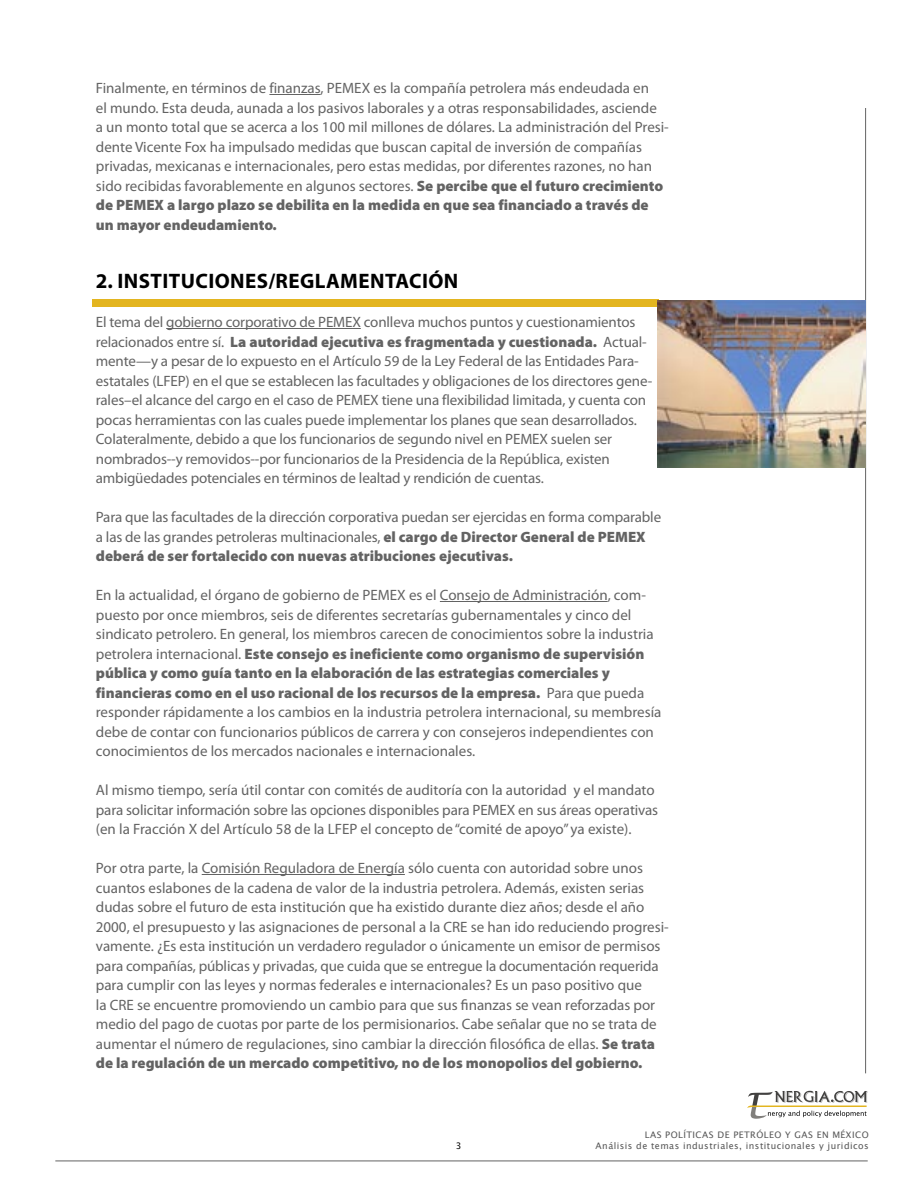
<style>
.page{position:relative;width:918px;height:1188px;background:#fff}
.page>*{position:absolute;margin:0;border:0;box-sizing:border-box;transform-origin:0 0}
.document_head01{font:700 21px "Myriad Pro";letter-spacing:.02em;color:#000}
.body_copy{font:15px/19.5px "Myriad Pro";color:#636363}
.t1{font:9px/10.8px "Lucida Grande";letter-spacing:.05em;color:#565656;text-align:right}
.t2{font:9px "Lucida Grande";color:#000}
.s1{font-weight:900}
</style>
<div class="page">
<svg style="left:747px;top:1091px;width:121px;height:28px"></svg>
<hr style="left:55px;top:1161px;width:813px;height:1px;background:#636363">
<hr style="left:865px;top:108px;width:1px;height:965px;background:#636363">
<hr style="left:269px;top:94px;width:52px;height:1px;background:#636363">
<hr style="left:166px;top:328px;width:195px;height:1px;background:#636363">
<hr style="left:440px;top:601px;width:168px;height:1px;background:#636363">
<hr style="left:202px;top:874px;width:203px;height:1px;background:#636363">
<div style="left:92px;top:300px;width:567px;height:7px;background:#e3b520"></div>
<img style="left:658px;top:300px;width:207px;height:167px">
<p class="body_copy" style="left:96px;top:79px;width:575px">Finalmente, en términos de finanzas, PEMEX es la compañía petrolera más endeudada en<br>el mundo. Esta deuda, aunada a los pasivos laborales y a otras responsabilidades, asciende<br>a un monto total que se acerca a los 100 mil millones de dólares. La administración del Presi&shy;dente Vicente Fox ha impulsado medidas que buscan capital de inversión de compañías privadas, mexicanas e internacionales, pero estas medidas, por diferentes razones, no han sido recibidas favorablemente en algunos sectores. <span class="s1">Se percibe que el futuro crecimiento de PEMEX a largo plazo se debilita en la medida en que sea financiado a través de un mayor endeudamiento.</span></p>
<p class="document_head01" style="left:96px;top:269px;width:364px">2. INSTITUCIONES/REGLAMENTACIÓN</p>
<p class="body_copy" style="left:96px;top:313px;width:552px">El tema del gobierno corporativo de PEMEX conlleva muchos puntos y cuestionamientos relacionados entre sí. <span class="s1">La autoridad ejecutiva es fragmentada y cuestionada.</span> Actual-</p>
<p class="body_copy" style="left:96px;top:352px;width:558px">mente—y a pesar de lo expuesto en el Artículo 59 de la Ley Federal de las Entidades Para&shy;estatales (LFEP) en el que se establecen las facultades y obligaciones de los directores gene&shy;rales–el alcance del cargo en el caso de PEMEX tiene una flexibilidad limitada, y cuenta con pocas herramientas con las cuales puede implementar los planes que sean desarrollados.<br>Colateralmente, debido a que los funcionarios de segundo nivel en PEMEX suelen ser</p>
<p class="body_copy" style="left:96px;top:449px;width:516px">nombrados--y removidos--por funcionarios de la Presidencia de la República, existen</p>
<p class="body_copy" style="left:96px;top:469px;width:450px">ambigüedades potenciales en términos de lealtad y rendición de cuentas.</p>
<p class="body_copy" style="left:96px;top:508px;width:567px">Para que las facultades de la dirección corporativa puedan ser ejercidas en forma comparable a las de las grandes petroleras multinacionales, <span class="s1">el cargo de Director General de PEMEX deberá de ser fortalecido con nuevas atribuciones ejecutivas.</span></p>
<p class="body_copy" style="left:96px;top:586px;width:559px">En la actualidad, el órgano de gobierno de PEMEX es el Consejo de Administración, com&shy;puesto por once miembros, seis de diferentes secretarías gubernamentales y cinco del sindicato petrolero. En general, los miembros carecen de conocimientos sobre la industria petrolera internacional. <span class="s1">Este consejo es ineficiente como organismo de supervisión pública y como guía tanto en la elaboración de las estrategias comerciales y</span></p>
<p class="body_copy" style="left:96px;top:683px;width:567px"><span class="s1">financieras como en el uso racional de los recursos de la empresa.</span> Para que pueda responder rápidamente a los cambios en la industria petrolera internacional, su membresía debe de contar con funcionarios públicos de carrera y con consejeros independientes con conocimientos de los mercados nacionales e internacionales.</p>
<p class="body_copy" style="left:96px;top:781px;width:564px">Al mismo tiempo, sería útil contar con comités de auditoría con la autoridad y el mandato para solicitar información sobre las opciones disponibles para PEMEX en sus áreas operativas (en la Fracción X del Artículo 58 de la LFEP el concepto de “comité de apoyo” ya existe).</p>
<p class="body_copy" style="left:96px;top:859px;width:550px">Por otra parte, la Comisión Reguladora de Energía sólo cuenta con autoridad sobre unos cuantos eslabones de la cadena de valor de la industria petrolera. Además, existen serias</p>
<p class="body_copy" style="left:96px;top:898px;width:575px">dudas sobre el futuro de esta institución que ha existido durante diez años; desde el año 2000, el presupuesto y las asignaciones de personal a la CRE se han ido reduciendo progresi&shy;vamente. ¿Es esta institución un verdadero regulador o únicamente un emisor de permisos para compañías, públicas y privadas, que cuida que se entregue la documentación requerida para cumplir con las leyes y normas federales e internacionales? Es un paso positivo que<br>la CRE se encuentre promoviendo un cambio para que sus finanzas se vean reforzadas por medio del pago de cuotas por parte de los permisionarios. Cabe señalar que no se trata de aumentar el número de regulaciones, sino cambiar la dirección filosófica de ellas. <span class="s1">Se trata de la regulación de un mercado competitivo, no de los monopolios del gobierno.</span></p>
<p class="t2" style="left:456px;top:1140px;width:7px">3</p>
<p class="t1" style="left:596px;top:1130px;width:275px">LAS POLÍTICAS DE PETRÓLEO Y GAS EN MÉXICO<br>Análisis de temas industriales, institucionales y juridicos</p>
</div>
